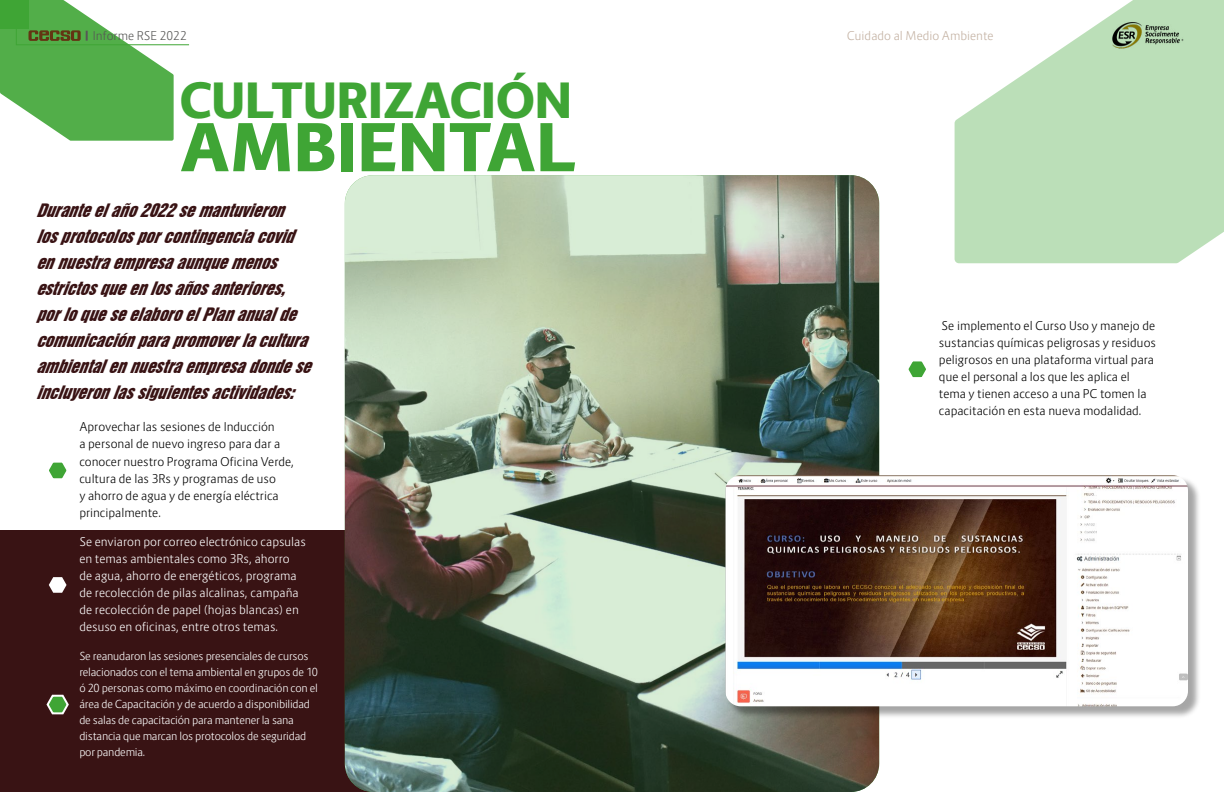
<style>
.page{position:relative;width:1224px;height:792px;background:#fff}
.page>*{position:absolute;margin:0;border:0;box-sizing:border-box;transform-origin:0 0}
.t1{font:800 65px "Route 159";letter-spacing:.01em;color:#3fa535}
.t2{font:800 48px "Route 159";color:#3fa535}
.t3{font:italic 17px/26px "Swiss 921 BT Regular A";color:#391314}
.t4{font:300 12px/17px "Route 159";color:#000}
.t5{font:300 12px/17px "Route 159";color:#fff}
.t6{font:300 12px "Route 159";color:#c3b1a2}
.t7{font:300 12px "Route 159";color:#575756}
.t8{font:300 11px/16px "Route 159";letter-spacing:-.02em;color:#fff}
</style>
<div class="page">
<svg style="left:955px;top:0;width:269px;height:263px;fill:#bbdfb8"></svg>
<div style="left:0;top:531px;width:612px;height:261px;background:#391314"></div>
<svg style="left:0;top:0;width:190px;height:141px"></svg>
<img style="left:345px;top:175px;width:534px;height:617px">
<svg style="left:49px;top:462px;width:18px;height:17px"></svg>
<svg style="left:908px;top:361px;width:18px;height:17px"></svg>
<svg style="left:46px;top:694px;width:23px;height:21px"></svg>
<svg style="left:49px;top:577px;width:18px;height:16px"></svg>
<div style="left:727px;top:476px;width:474px;height:243px;background:#000;opacity:.35"></div>
<img style="left:725px;top:475px;width:463px;height:231px">
<p class="t7" style="left:93px;top:28px;width:96px">Informe RSE 2022</p>
<h2 class="t2" style="left:180px;top:70px;width:394px">CULTURIZACIÓN</h2>
<h1 class="t1" style="left:180px;top:106px;width:397px">AMBIENTAL</h1>
<p class="t3" style="left:36px;top:197px;width:284px">Duranteelaño2022semantuvieron losprotocolosporcontingenciacovid ennuestraempresaaunquemenos estrictosqueenlosañosanteriores, porloqueseelaboroelPlananualde comunicaciónparapromoverlacultura ambientalennuestraempresadondese incluyeronlassiguientesactividades:</p>
<p class="t4" style="left:79px;top:419px;width:216px">Aprovechar las sesiones de Inducción<br>a personal de nuevo ingreso para dar a conocer nuestro Programa Oficina Verde, cultura de las 3Rs y programas de uso<br>y ahorro de agua y de energía eléctrica principalmente.</p>
<p class="t5" style="left:79px;top:533px;width:228px">Se enviaron por correo electrónico capsulas en temas ambientales como 3Rs, ahorro<br>de agua, ahorro de energéticos, programa de recolección de pilas alcalinas, campaña de recolección de papel (hojas blancas) en desuso en oficinas, entre otros temas.</p>
<p class="t8" style="left:79px;top:648px;width:240px">Se reanudaron las sesiones presenciales de cursos relacionados con el tema ambiental en grupos de 10 ó 20 personas como máximo en coordinación con el área de Capacitación y de acuerdo a disponibilidad de salas de capacitación para mantener la sana distancia que marcan los protocolos de seguridad por pandemia.</p>
<p class="t6" style="left:847px;top:28px;width:148px">Cuidado al Medio Ambiente</p>
<p class="t4" style="left:939px;top:317px;width:219px">Se implemento el Curso Uso y manejo de sustancias químicas peligrosas y residuos peligrosos en una plataforma virtual para que el personal a los que les aplica el tema y tienen acceso a una PC tomen la capacitación en esta nueva modalidad.</p>
</div>
